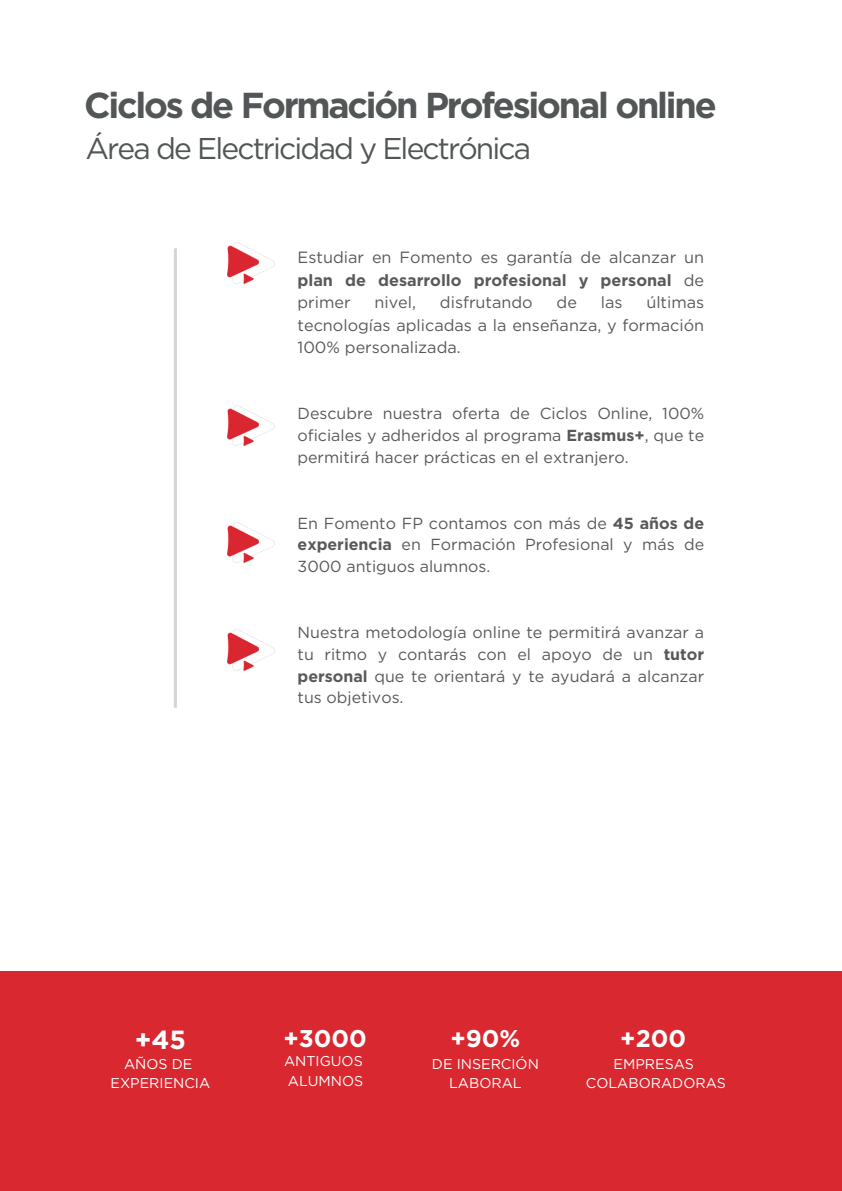
<style>
.page{position:relative;width:842px;height:1191px;background:#fff}
.page>*{position:absolute;margin:0;border:0;box-sizing:border-box;transform-origin:0 0}
.t1{font:700 36px "Gotham";letter-spacing:-.06em;color:#525656}
.t2{font:30px "Gotham";letter-spacing:-.06em;color:#525656}
.t3{font:700 26.2px "Gotham";color:#fff}
.t4{font:700 24.2px "Gotham";color:#fff}
.t5{font:16.2px/22.5px "Gotham";color:#58595a;text-align:justify}
.t6{font:16px/21.8px "Gotham";color:#58595a;text-align:justify}
.t7{font:14.2px/19.5px "Gotham";color:#fff;text-align:center}
.s1{font-weight:700}
</style>
<div class="page">
<img style="left:227px;top:242px;width:48px;height:41px">
<img style="left:227px;top:405px;width:48px;height:40px">
<hr style="left:174px;top:248px;width:3px;height:459px;background:#d6d4d4">
<img style="left:227px;top:522px;width:48px;height:40px">
<img style="left:227px;top:629px;width:48px;height:41px">
<div style="left:0;top:971px;width:842px;height:219px;background:#d9282f"></div>
<p class="t1" style="left:84px;top:84px;width:634px">Ciclos de Formación Profesional online</p>
<p class="t2" style="left:85px;top:130px;width:447px">Área de Electricidad y Electrónica</p>
<h4 class="t5" style="left:298px;top:246px;width:408px">Estudiar en Fomento es garantía de alcanzar un <span class="s1">plan de desarrollo profesional y personal</span> de primer</h4>
<h4 class="t5" style="left:298px;top:291px;width:408px;text-indent:349px">últimas tecnologías aplicadas a la enseñanza, y formación 100% personalizada.</h4>
<h4 class="t5" style="left:375px;top:291px;width:43px">nivel,</h4>
<h4 class="t5" style="left:440px;top:291px;width:94px">disfrutando</h4>
<h4 class="t5" style="left:557px;top:291px;width:22px">de</h4>
<h4 class="t5" style="left:601px;top:291px;width:23px">las</h4>
<h4 class="t6" style="left:298px;top:402px;width:408px">Descubre nuestra oferta de Ciclos Online, 100% oficiales y adheridos al programa <span class="s1">Erasmus+</span>, que te permitirá hacer prácticas en el extranjero.</h4>
<h4 class="t6" style="left:298px;top:512px;width:408px">En Fomento FP contamos con más de <span class="s1">45 años de experiencia</span> en Formación Profesional y más de 3000 antiguos alumnos.</h4>
<h4 class="t6" style="left:298px;top:621px;width:408px">Nuestra metodología online te permitirá avanzar a tu ritmo y contarás con el apoyo de un <span class="s1">tutor personal</span> que te orientará y te ayudará a alcanzar tus objetivos.</h4>
<h3 class="t3" style="left:135px;top:1023px;width:53px">+45</h3>
<p class="t4" style="left:283px;top:1023px;width:85px">+3000</p>
<p class="t4" style="left:450px;top:1024px;width:71px">+90%</p>
<h3 class="t4" style="left:620px;top:1024px;width:67px">+200</h3>
<p class="t7" style="left:124px;top:1053px;width:70px">AÑOS DE</p>
<p class="t7" style="left:111px;top:1073px;width:101px">EXPERIENCIA</p>
<h3 class="t7" style="left:284px;top:1051px;width:80px">ANTIGUOS</h3>
<h3 class="t7" style="left:288px;top:1070px;width:77px">ALUMNOS</h3>
<p class="t7" style="left:432px;top:1053px;width:108px">DE INSERCIÓN<br>LABORAL</p>
<p class="t7" style="left:614px;top:1053px;width:82px">EMPRESAS</p>
<p class="t7" style="left:586px;top:1073px;width:142px">COLABORADORAS</p>
</div>
